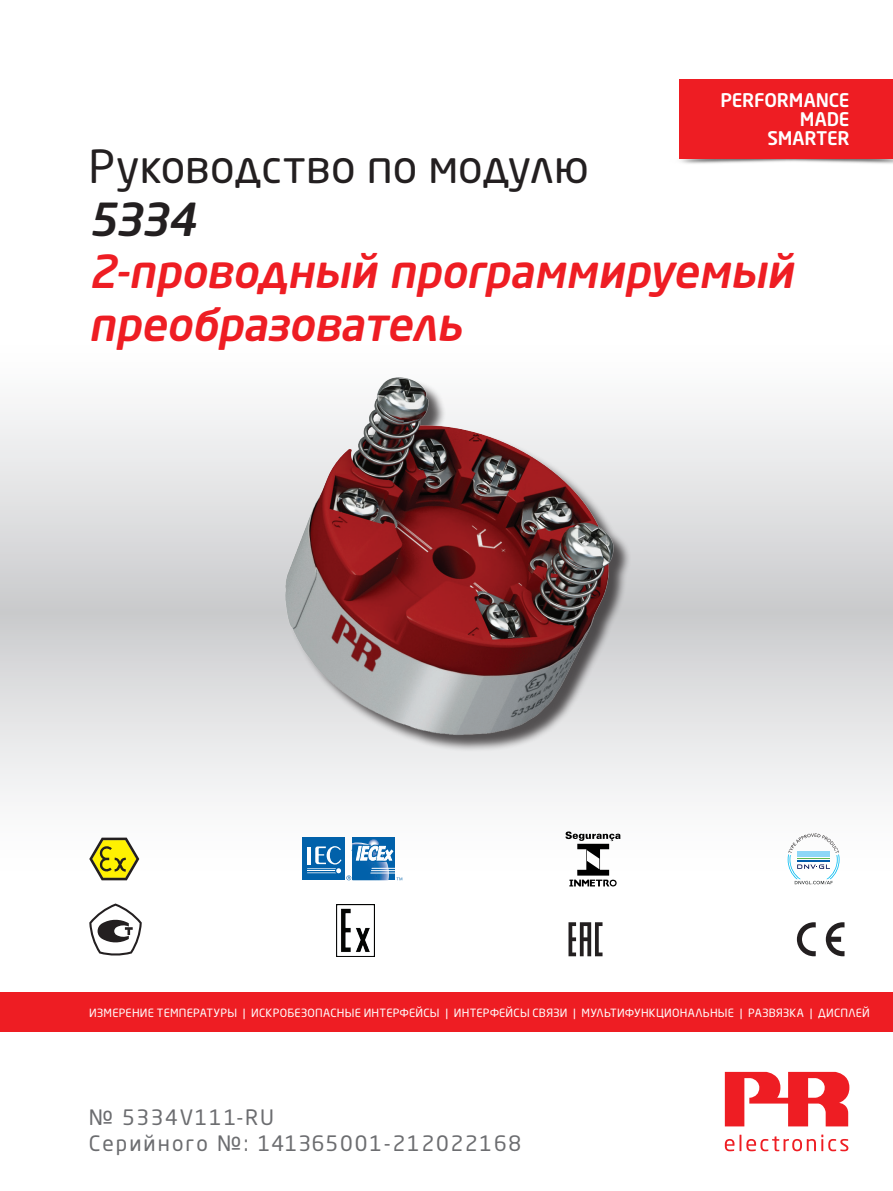
<style>
.page{position:relative;width:893px;height:1191px;background:#fff}
.page>*{position:absolute;margin:0;border:0;box-sizing:border-box;transform-origin:0 0}
.t1{font:italic 500 45px/52.5px "Neo Sans Pro Cyr";letter-spacing:-.01em;color:#ee1d23}
.t2{font:45px "Neo Sans Pro Cyr";color:#231f20}
.t3{font:italic 500 45px "Neo Sans Pro Cyr";color:#231f20}
.t4{font:21px/26.5px "Neo Sans Pro Cyr";letter-spacing:.085em;color:#6c6d70}
.t5{font:500 18.6px/19px "Neo Sans Std";letter-spacing:-.01em;color:#fff;text-align:right}
.t6{font:11.25px "Neo Sans Pro Cyr";letter-spacing:.025em;color:#fff}
</style>
<div class="page">
<svg style="left:0;top:408px;width:893px;height:466px"></svg>
<div style="left:0;top:992px;width:893px;height:40px;background:#ee1d23"></div>
<svg style="left:725px;top:1134px;width:123px;height:17px"></svg>
<svg style="left:725px;top:1071px;width:124px;height:55px"></svg>
<img style="left:264px;top:377px;width:365px;height:399px">
<img style="left:679px;top:153px;width:214px;height:11px">
<div style="left:680px;top:79px;width:213px;height:80px;background:#ee1d23"></div>
<div style="left:352px;top:837px;width:43px;height:43px;background:#0161aa"></div>
<div style="left:303px;top:837px;width:42px;height:43px;background:#0161aa"></div>
<svg style="left:307px;top:838px;width:95px;height:42px"></svg>
<svg style="left:826px;top:922px;width:18px;height:34px"></svg>
<svg style="left:797px;top:922px;width:19px;height:34px"></svg>
<svg style="left:89px;top:837px;width:50px;height:43px"></svg>
<svg style="left:568px;top:922px;width:34px;height:34px"></svg>
<svg style="left:565px;top:831px;width:55px;height:55px"></svg>
<img style="left:336px;top:904px;width:38px;height:52px">
<svg style="left:788px;top:833px;width:51px;height:51px"></svg>
<svg style="left:89px;top:903px;width:53px;height:53px"></svg>
<h3 class="t5" style="left:720px;top:90px;width:131px">PERFORMANCE<br>MADE<br>SMARTER</h3>
<h1 class="t2" style="left:89px;top:139px;width:502px">Руководство по модулю</h1>
<h1 class="t3" style="left:89px;top:191px;width:109px">5334</h1>
<h1 class="t1" style="left:89px;top:244px;width:706px">2-проводный программируемый преобразователь</h1>
<p class="t6" style="left:89px;top:1005px;width:782px">ИЗМЕРЕНИЕ ТЕМПЕРАТУРЫ | ИСКРОБЕЗОПАСНЫЕ ИНТЕРФЕЙСЫ | ИНТЕРФЕЙСЫ СВЯЗИ | МУЛЬТИФУНКЦИОНАЛЬНЫЕ | РАЗВЯЗКА | ДИСПЛЕЙ</p>
<h2 class="t4" style="left:89px;top:1103px;width:434px">№ 5334V111-RU<br>Cерийного №: 141365001-212022168</h2>
</div>
